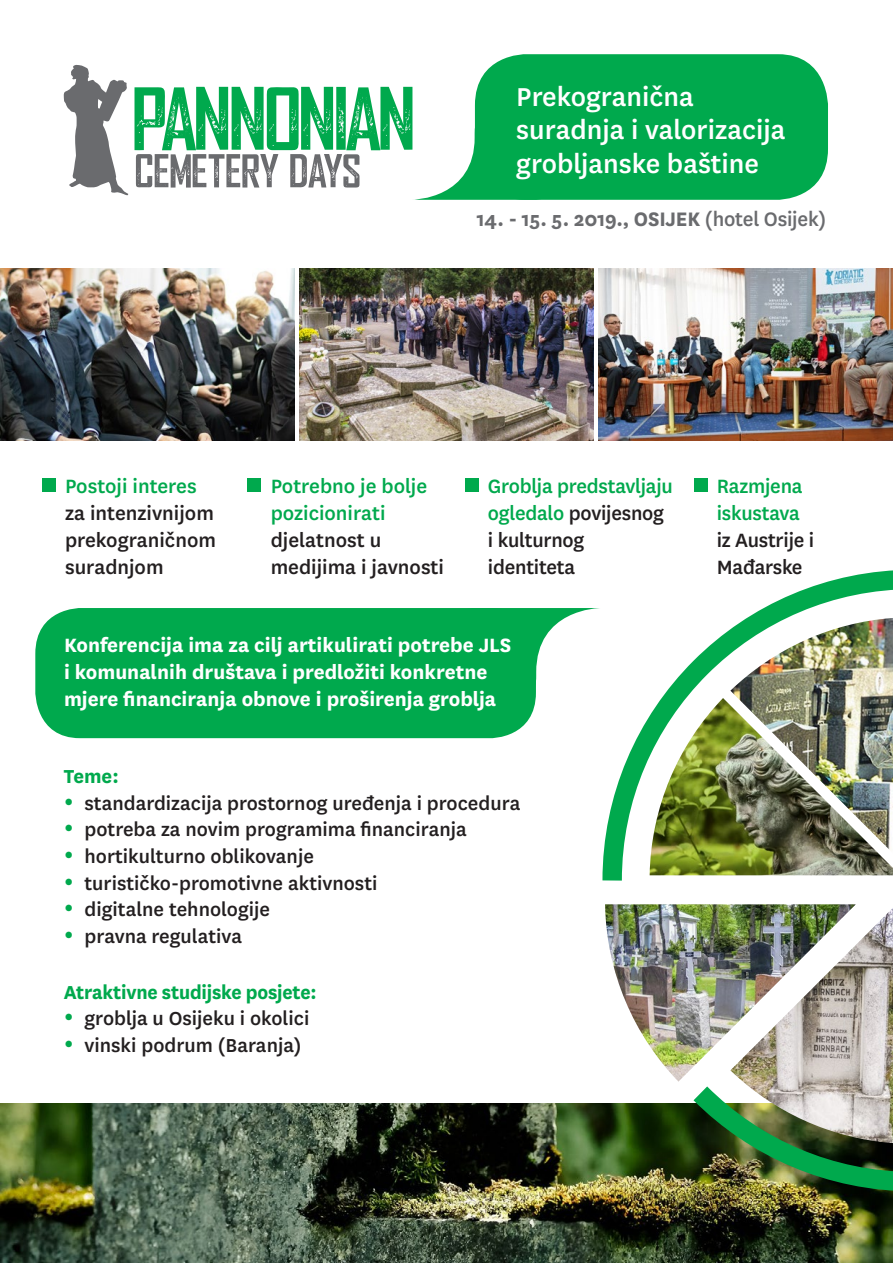
<style>
.page{position:relative;width:893px;height:1263px;background:#fff}
.page>*{position:absolute;margin:0;border:0;box-sizing:border-box;transform-origin:0 0}
.t1{font:500 30.15px/33.6px "National";color:#fff}
.t2{font:700 22.8px "National";letter-spacing:-.01em;color:#6a6b6e}
.t3{font:500 22.5px/27px "National";letter-spacing:-.01em;color:#231f20}
.t4{font:700 22.5px/27px "National";color:#fff}
.t5{font:500 22.5px/27px "National";color:#00a94d}
.t6{font:500 21.9px "National";color:#231f20}
.t7{font:700 21.9px "National";letter-spacing:-.01em;color:#00a94d;scale:.96 1}
.t8{font:700 21.9px "National";letter-spacing:-.01em;color:#00a94d}
.s1{font-weight:500}
.s2{color:#00a94d}
.s3{color:#231f20}
</style>
<div class="page">
<img style="left:0;top:1104px;width:893px;height:159px">
<svg style="left:498px;top:608px;width:95px;height:120px"></svg>
<div style="left:35px;top:608px;width:501px;height:130px;background:#00a94d;border-radius:45px"></div>
<div style="left:475px;top:54px;width:353px;height:146px;background:#00a94d;border-radius:51px"></div>
<img style="left:593px;top:570px;width:300px;height:631px">
<img style="left:730px;top:908px;width:163px;height:235px">
<img style="left:650px;top:698px;width:243px;height:177px">
<img style="left:605px;top:904px;width:251px;height:178px">
<img style="left:730px;top:618px;width:163px;height:235px">
<img style="left:0;top:269px;width:294px;height:172px">
<img style="left:299px;top:269px;width:295px;height:172px">
<img style="left:598px;top:269px;width:295px;height:172px">
<div style="left:43px;top:478px;width:13px;height:13px;background:#00a94d"></div>
<div style="left:247px;top:478px;width:14px;height:13px;background:#00a94d"></div>
<div style="left:465px;top:478px;width:14px;height:13px;background:#00a94d"></div>
<div style="left:694px;top:478px;width:14px;height:13px;background:#00a94d"></div>
<svg style="left:64px;top:65px;width:64px;height:130px"></svg>
<svg style="left:134px;top:83px;width:463px;height:117px"></svg>
<p class="t1" style="left:516px;top:78px;width:271px">Prekogranična suradnja i valorizacija grobljanske baštine</p>
<p class="t2" style="left:477px;top:203px;width:351px">14. - 15. 5. 2019., OSIJEK <span class="s1">(hotel Osijek)</span></p>
<p class="t3" style="left:65px;top:471px;width:152px"><span class="s2">Postoji interes </span>za intenzivnijom prekograničnom suradnjom</p>
<p class="t5" style="left:271px;top:471px;width:175px">Potrebno je bolje pozicionirati <span class="s3">djelatnost u medijima i javnosti</span></p>
<p class="t3" style="left:488px;top:471px;width:186px"><span class="s2">Groblja predstavljaju ogledalo</span> povijesnog i kulturnog identiteta</p>
<p class="t3" style="left:717px;top:471px;width:99px"><span class="s2">Razmjena iskustava </span>iz Austrije i<br>Mađarske</p>
<p class="t4" style="left:64px;top:630px;width:449px">Konferencija ima za cilj artikulirati potrebe JLS i komunalnih društava i predložiti konkretne mjere financiranja obnove i proširenja groblja</p>
<p class="t8" style="left:64px;top:761px;width:56px">Teme:</p>
<p class="t6" style="left:85px;top:788px;width:437px">standardizacija prostornog uređenja i procedura</p>
<p class="t6" style="left:85px;top:815px;width:384px">potreba za novim programima financiranja</p>
<p class="t6" style="left:85px;top:841px;width:231px">hortikulturno oblikovanje</p>
<p class="t6" style="left:85px;top:868px;width:294px">turističko-promotivne aktivnosti</p>
<p class="t6" style="left:85px;top:894px;width:187px">digitalne tehnologije</p>
<p class="t6" style="left:85px;top:921px;width:159px">pravna regulativa</p>
<p class="t7" style="left:64px;top:976px;width:265px">Atraktivne studijske posjete:</p>
<p class="t6" style="left:85px;top:1003px;width:226px">groblja u Osijeku i okolici</p>
<p class="t6" style="left:85px;top:1030px;width:218px">vinski podrum (Baranja)</p>
</div>
